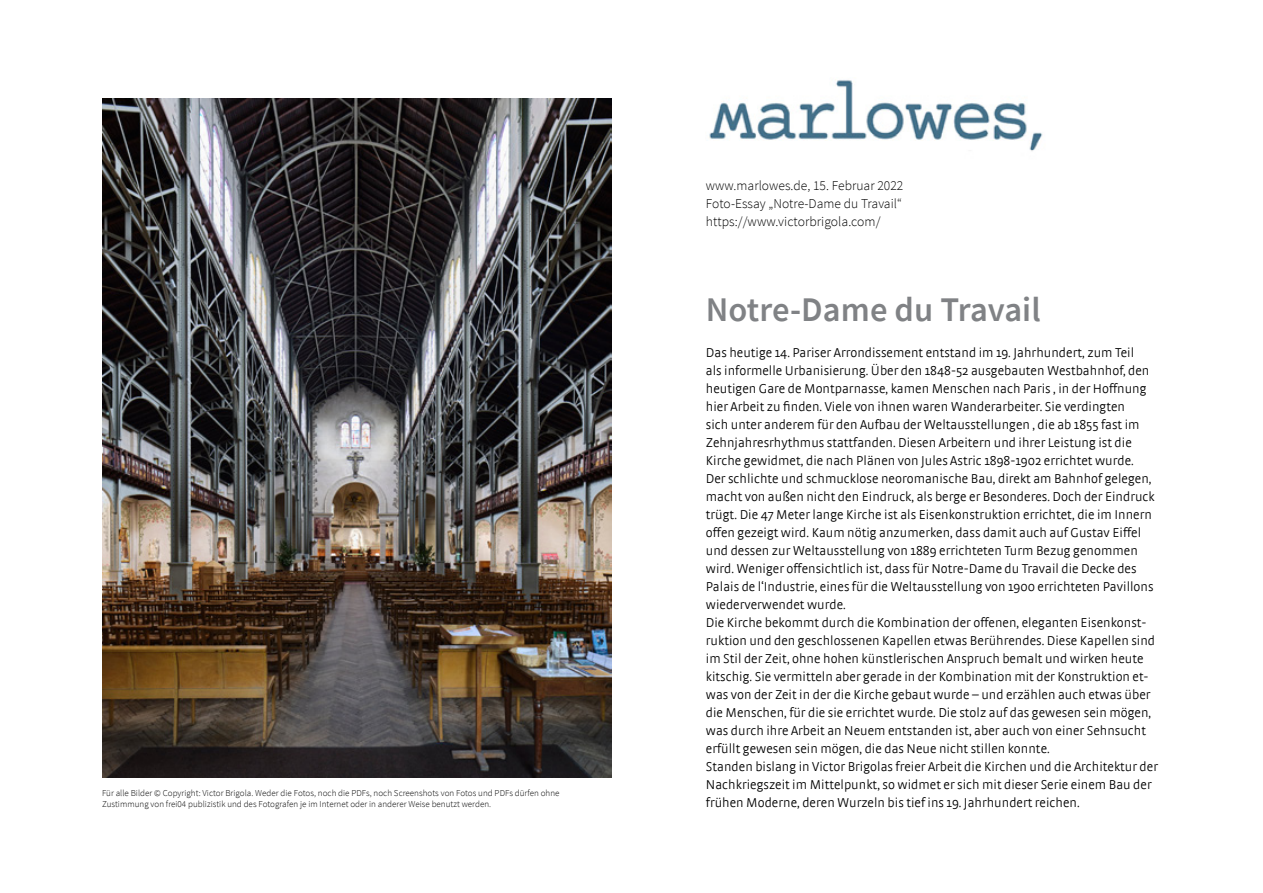
<style>
.page{position:relative;width:1263px;height:893px;background:#fff}
.page>*{position:absolute;margin:0;border:0;box-sizing:border-box;transform-origin:0 0}
.t1{font:600 34.5px "Source Sans Pro";letter-spacing:.005em;color:#808285}
.t2{font:300 13.65px "Source Sans Pro";letter-spacing:.005em;color:#000}
.t3{font:300 13.5px/18px "Strada";letter-spacing:.005em;color:#000}
.t4{font:300 13.5px/18px "Source Sans Pro";letter-spacing:.005em;color:#000}
.t5{font:300 9px/10.8px "Source Sans Pro";letter-spacing:.005em;color:#000}
</style>
<div class="page">
<img style="left:102px;top:98px;width:509px;height:679px">
<img style="left:709px;top:80px;width:334px;height:71px">
<p class="t5" style="left:102px;top:788px;width:459px">Für alle Bilder © Copyright: Victor Brigola. Weder die Fotos, noch die PDFs, noch Screenshots von Fotos und PDFs dürfen ohne<br>Zustimmung von frei04 publizistik und des Fotografen je im Internet oder in anderer Weise benutzt werden.</p>
<p class="t4" style="left:706px;top:177px;width:199px">www.marlowes.de, 15. Februar 2022<br>Foto-Essay „Notre-Dame du Travail“</p>
<p class="t2" style="left:706px;top:214px;width:176px">https://www.victorbrigola.com/</p>
<h1 class="t1" style="left:706px;top:287px;width:336px">Notre-Dame du Travail</h1>
<p class="t3" style="left:706px;top:344px;width:454px">Das heutige 14. Pariser Arrondissement entstand im 19. Jahrhundert, zum Teil<br>als informelle Urbanisierung. Über den 1848-52 ausgebauten Westbahnhof, den heutigen Gare de Montparnasse, kamen Menschen nach Paris , in der Hoffnung hier Arbeit zu finden. Viele von ihnen waren Wanderarbeiter. Sie verdingten<br>sich unter anderem für den Aufbau der Weltausstellungen , die ab 1855 fast im Zehnjahresrhythmus stattfanden. Diesen Arbeitern und ihrer Leistung ist die Kirche gewidmet, die nach Plänen von Jules Astric 1898-1902 errichtet wurde.<br>Der schlichte und schmucklose neoromanische Bau, direkt am Bahnhof gelegen, macht von außen nicht den Eindruck, als berge er Besonderes. Doch der Eindruck trügt. Die 47 Meter lange Kirche ist als Eisenkonstruktion errichtet, die im Innern offen gezeigt wird. Kaum nötig anzumerken, dass damit auch auf Gustav Eiffel und dessen zur Weltausstellung von 1889 errichteten Turm Bezug genommen wird. Weniger offensichtlich ist, dass für Notre-Dame du Travail die Decke des Palais de l‘Industrie, eines für die Weltausstellung von 1900 errichteten Pavillons wiederverwendet wurde.<br>Die Kirche bekommt durch die Kombination der offenen, eleganten Eisenkonst&shy;ruktion und den geschlossenen Kapellen etwas Berührendes. Diese Kapellen sind im Stil der Zeit, ohne hohen künstlerischen Anspruch bemalt und wirken heute kitschig. Sie vermitteln aber gerade in der Kombination mit der Konstruktion et&shy;was von der Zeit in der die Kirche gebaut wurde – und erzählen auch etwas über die Menschen, für die sie errichtet wurde. Die stolz auf das gewesen sein mögen, was durch ihre Arbeit an Neuem entstanden ist, aber auch von einer Sehnsucht erfüllt gewesen sein mögen, die das Neue nicht stillen konnte.<br>Standen bislang in Victor Brigolas freier Arbeit die Kirchen und die Architektur der Nachkriegszeit im Mittelpunkt, so widmet er sich mit dieser Serie einem Bau der frühen Moderne, deren Wurzeln bis tief ins 19. Jahrhundert reichen.</p>
</div>
